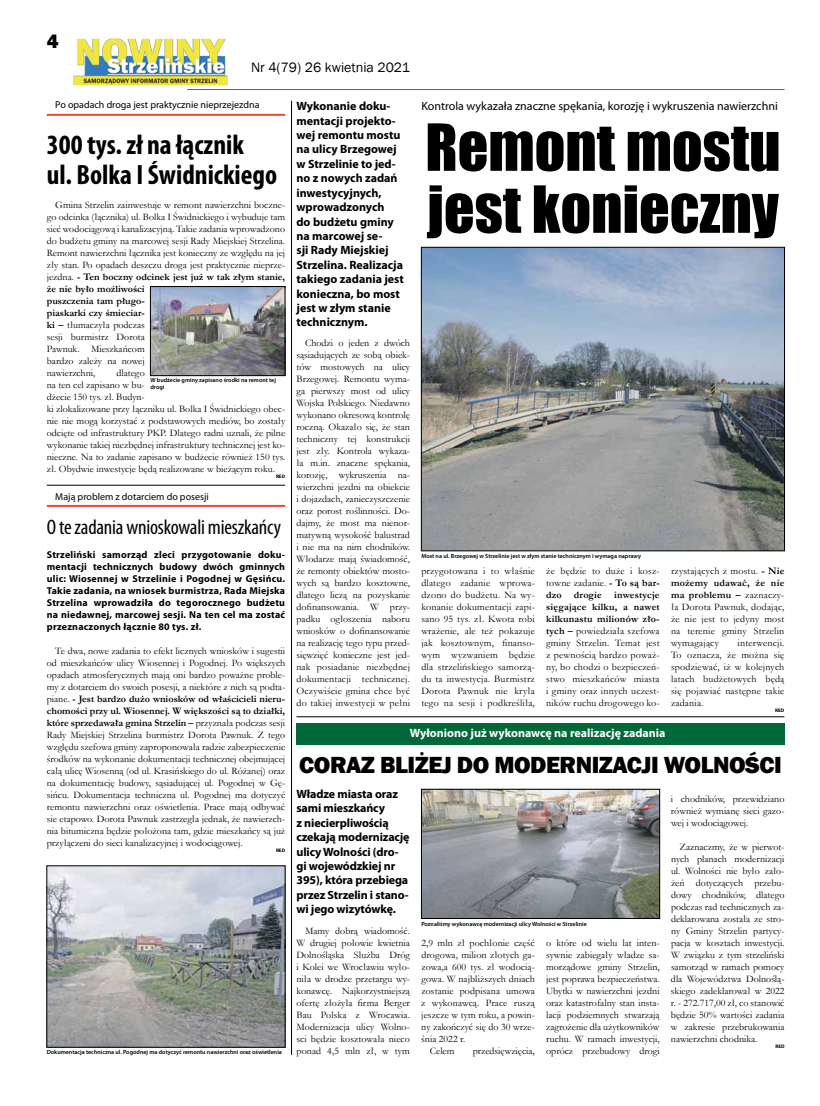
<style>
.page{position:relative;width:820px;height:1106px;background:#fff}
.page>*{position:absolute;margin:0;border:0;box-sizing:border-box;transform-origin:0 0}
.t1{font:60px/62px "Impact";color:#000}
.t2{font:700 condensed 28px/30px "Myriad Pro";color:#000}
.t3{font:800 24px "Franklin Gothic";letter-spacing:-.02em;color:#000}
.t4{font:condensed 21px "Myriad Pro";letter-spacing:-.01em;color:#000}
.t5{font:800 20px "Franklin Gothic";color:#000}
.t6{font:14px "Franklin Gothic";color:#000}
.t7{font:700 12px/14.4px "Myriad Pro";color:#000}
.t8{font:12px "Myriad Pro";color:#000}
.t9{font:700 12px "Myriad Pro";color:#fff}
.t10{font:10px/12px "Garamond";color:#000;text-align:justify}
.t11{font:700 10px/12px "Myriad Pro";letter-spacing:.02em;color:#000;text-align:justify}
.t12{font:10px "Myriad Pro";color:#000}
.t13{font:600 6px/7.2px "Myriad Pro";color:#000}
.t14{font:700 5px "Myriad Pro";color:#000}
.s1{font-weight:700}
</style>
<div class="page">
<div style="left:296px;top:723px;width:488px;height:21px;background:#016939"></div>
<hr style="left:187px;top:89px;width:597px;height:1px;background:#077ec3">
<img style="left:73px;top:38px;width:155px;height:47px">
<img style="left:423px;top:791px;width:234px;height:125px">
<div style="left:421px;top:789px;width:238px;height:129px;border:1px solid #000"></div>
<img style="left:423px;top:249px;width:359px;height:300px">
<div style="left:421px;top:247px;width:363px;height:304px;border:1px solid #000"></div>
<img style="left:152px;top:288px;width:131px;height:86px">
<div style="left:150px;top:286px;width:135px;height:90px;border:1px solid #000"></div>
<img style="left:49px;top:867px;width:234px;height:178px">
<hr style="left:47px;top:114px;width:238px;height:2px;background:#f0492c">
<hr style="left:47px;top:485px;width:238px;height:1px;background:#000">
<hr style="left:47px;top:505px;width:238px;height:2px;background:#f0492c">
<hr style="left:291px;top:101px;width:1px;height:953px;background:#000">
<hr style="left:296px;top:716px;width:488px;height:1px;background:#000">
<h3 class="t5" style="left:47px;top:28px;width:13px">4</h3>
<h3 class="t6" style="left:251px;top:59px;width:160px">Nr 4(79) 26 kwietnia 2021</h3>
<p class="t12" style="left:55px;top:99px;width:205px">Po opadach droga jest praktycznie nieprzejezdna</p>
<h2 class="t2" style="left:47px;top:129px;width:232px">300 tys. zł na łącznik<br>ul. Bolka I Świdnickiego</h2>
<p class="t10" style="left:47px;top:198px;width:240px;text-align:left;text-indent:9px">Gmina Strzelin zainwestuje w remont nawierzchni boczne&shy;go odcinka (łącznika) ul. Bolka I Świdnickiego i wybuduje tam sieć wodociągową i kanalizacyjną. Takie zadania wprowadzono do budżetu gminy na marcowej sesji Rady Miejskiej Strzelina.<br>Remont nawierzchni łącznika jest konieczny ze względu na jej zły stan. Po opadach deszczu droga jest praktycznie nieprze&shy;jezdna. <span class="s1">- Ten boczny odcinek jest już w tak złym stanie, że nie było możliwości<br>puszczenia tam pługo-<br>piaskarki czy śmieciar-<br>ki –</span> tłumaczyła podczas<br>sesji burmistrz Dorota<br>Pawnuk. Mieszkańcom<br>bardzo zależy na nowej<br>nawierzchni,</p>
<p class="t10" style="left:47px;top:366px;width:240px;text-align:left;text-indent:70px">dlatego<br>na ten cel zapisano w bu-<br>dżecie 150 tys. zł. Budyn-<br>ki zlokalizowane przy łączniku ul. Bolka I Świdnickiego obec&shy;nie nie mogą korzystać z podstawowych mediów, bo zostały odcięte od infrastruktury PKP. Dlatego radni uznali, że pilne wykonanie takiej niezbędnej infrastruktury technicznej jest ko&shy;nieczne. Na to zadanie zapisano w budżecie również 150 tys. zł. Obydwie inwestycje będą realizowane w bieżącym roku.</p>
<p class="t14" style="left:276px;top:473px;width:11px">RED</p>
<p class="t13" style="left:150px;top:376px;width:127px">W budżecie gminy zapisano środki na remont tej drogi</p>
<p class="t12" style="left:55px;top:490px;width:155px">Mają problem z dotarciem do posesji</p>
<h3 class="t4" style="left:47px;top:514px;width:235px">O te zadania wnioskowali mieszkańcy</h3>
<p class="t11" style="left:47px;top:548px;width:240px">Strzeliński samorząd zleci przygotowanie doku&shy;mentacji technicznych budowy dwóch gminnych ulic: Wiosennej w Strzelinie i Pogodnej w Gęsińcu.<br>Takie zadania, na wniosek burmistrza, Rada Miejska Strzelina wprowadziła do tegorocznego budżetu na niedawnej, marcowej sesji. Na ten cel ma zostać przeznaczonych łącznie 80 tys. zł.</p>
<p class="t10" style="left:47px;top:645px;width:240px;text-indent:8px">Te dwa, nowe zadania to efekt licznych wniosków i sugestii od mieszkańców ulicy Wiosennej i Pogodnej. Po większych opadach atmosferycznych mają oni bardzo poważne proble&shy;my z dotarciem do swoich posesji, a niektóre z nich są podta&shy;piane. <span class="s1">- Jest bardzo dużo wniosków od właścicieli nieru&shy;chomości przy ul. Wiosennej. W większości są to działki, które sprzedawała gmina Strzelin –</span> przyznała podczas sesji Rady Miejskiej Strzelina burmistrz Dorota Pawnuk. Z tego względu szefowa gminy zaproponowała radzie zabezpieczenie środków na wykonanie dokumentacji technicznej obejmującej całą ulicę Wiosenną (od ul. Krasińskiego do ul. Różanej) oraz na dokumentację budowy, sąsiadującej ul. Pogodnej w Gę&shy;sińcu. Dokumentacja techniczna ul. Pogodnej ma dotyczyć remontu nawierzchni oraz oświetlenia. Prace mają odbywać sie etapowo. Dorota Pawnuk zastrzegła jednak, że nawierzch&shy;nia bitumiczna będzie położona tam, gdzie mieszkańcy są już przyłączeni do sieci kanalizacyjnej i wodociągowej.</p>
<p class="t14" style="left:276px;top:847px;width:11px">RED</p>
<p class="t13" style="left:47px;top:1048px;width:236px">Dokumentacja techniczna ul. Pogodnej ma dotyczyć remontu nawierzchni oraz oświetlenia</p>
<p class="t7" style="left:296px;top:99px;width:109px">Wykonanie doku&shy;mentacji projekto&shy;wej remontu mostu na ulicy Brzegowej w Strzelinie to jed&shy;no z nowych zadań inwestycyjnych, wprowadzonych<br>do budżetu gminy na marcowej se-<br>sji Rady Miejskiej<br>Strzelina. Realizacja takiego zadania jest konieczna, bo most jest w złym stanie technicznym.</p>
<p class="t10" style="left:296px;top:336px;width:115px;text-indent:9px">Chodzi o jeden z dwóch sąsiadujących ze sobą obiek&shy;tów mostowych na ulicy Brzegowej. Remontu wyma&shy;ga pierwszy most od ulicy Wojska Polskiego. Niedawno wykonano okresową kontrolę roczną. Okazało się, że stan techniczny tej konstrukcji jest zły. Kontrola wykaza&shy;ła m.in. znaczne spękania, korozję, wykruszenia na&shy;wierzchni jezdni na obiekcie i dojazdach, zanieczyszczenie oraz porost roślinności. Do&shy;dajmy, że most ma nienor&shy;matywną wysokość balustrad i nie ma na nim chodników.<br>Włodarze mają świadomość, że remonty obiektów mosto&shy;wych są bardzo kosztowne, dlatego liczą na pozyskanie dofinansowania. W przy&shy;padku ogłoszenia naboru wniosków o dofinansowanie na realizację tego typu przed&shy;sięwzięć konieczne jest jed&shy;nak posiadanie niezbędnej dokumentacji technicznej.<br>Oczywiście gmina chce być do takiej inwestycji w pełni</p>
<p class="t8" style="left:421px;top:99px;width:358px">Kontrola wykazała znaczne spękania, korozję i wykruszenia nawierzchni</p>
<h1 class="t1" style="left:425px;top:115px;width:356px">Remont mostu jest konieczny</h1>
<p class="t13" style="left:421px;top:551px;width:221px">Most na ul. Brzegowej w Strzelinie jest w złym stanie technicznym i wymaga naprawy</p>
<p class="t10" style="left:421px;top:564px;width:115px">przygotowana i to właśnie dlatego zadanie wprowa&shy;dzono do budżetu. Na wy&shy;konanie dokumentacji zapi&shy;sano 95 tys. zł. Kwota robi wrażenie, ale też pokazuje jak kosztownym, finanso&shy;wym wyzwaniem będzie dla strzelińskiego samorzą&shy;du ta inwestycja. Burmistrz Dorota Pawnuk nie kryła tego na sesji i podkreśliła,</p>
<p class="t10" style="left:546px;top:564px;width:115px">że będzie to duże i kosz&shy;towne zadanie. <span class="s1">- To są bar&shy;dzo drogie inwestycje sięgające kilku, a nawet kilkunastu milionów zło&shy;tych –</span> powiedziała szefowa gminy Strzelin. Temat jest z pewnością bardzo poważ&shy;ny, bo chodzi o bezpieczeń&shy;stwo mieszkańców miasta i gminy oraz innych uczest&shy;ników ruchu drogowego ko-</p>
<p class="t10" style="left:670px;top:564px;width:115px">rzystających z mostu. <span class="s1">- Nie możemy udawać, że nie ma problemu –</span> zaznaczy&shy;ła Dorota Pawnuk, dodając, że nie jest to jedyny most na terenie gminy Strzelin wymagający</p>
<p class="t10" style="left:670px;top:636px;width:115px;text-indent:67px">interwencji.<br>To oznacza, że można się spodziewać, iż w kolejnych latach budżetowych będą się pojawiać następne takie zadania.</p>
<p class="t14" style="left:775px;top:707px;width:11px">RED</p>
<p class="t9" style="left:409px;top:725px;width:257px">Wyłoniono już wykonawcę na realizację zadania</p>
<h3 class="t3" style="left:299px;top:749px;width:483px">CORAZ BLIŻEJ DO MODERNIZACJI WOLNOŚCI</h3>
<p class="t7" style="left:296px;top:786px;width:115px">Władze miasta oraz sami mieszkańcy<br>z niecierpliwością czekają modernizację ulicy Wolności (dro&shy;gi wojewódzkiej nr<br>395), która przebiega przez Strzelin i stano&shy;wi jego wizytówkę.</p>
<p class="t10" style="left:421px;top:936px;width:115px">2,9 mln zł pochłonie część</p>
<p class="t10" style="left:421px;top:948px;width:115px">drogowa, milion złotych ga-</p>
<p class="t10" style="left:421px;top:960px;width:115px">zowa,a 600 tys. zł wodocią-</p>
<p class="t10" style="left:421px;top:972px;width:115px">gowa. W najbliższych dniach</p>
<p class="t10" style="left:421px;top:984px;width:115px">zostanie podpisana umowa</p>
<p class="t10" style="left:421px;top:996px;width:115px">z wykonawcą. Prace ruszą</p>
<p class="t10" style="left:421px;top:1008px;width:115px">jeszcze w tym roku, a powin-</p>
<p class="t10" style="left:421px;top:1020px;width:115px">ny zakończyć się do 30 wrze-</p>
<p class="t10" style="left:421px;top:1032px;width:45px">śnia 2022 r.</p>
<p class="t10" style="left:429px;top:1044px;width:26px">Celem</p>
<p class="t10" style="left:472px;top:1044px;width:64px">przedsięwzięcia,</p>
<p class="t10" style="left:670px;top:792px;width:115px">i chodników, przewidziano również wymianę sieci gazo&shy;wej i wodociągowej.</p>
<p class="t10" style="left:670px;top:840px;width:115px;text-indent:9px">Zaznaczmy, że w pierwot&shy;nych planach modernizacji ul. Wolności nie było zało&shy;żeń dotyczących przebu&shy;dowy chodników, dlatego podczas rad technicznych za&shy;deklarowana została ze stro&shy;ny Gminy Strzelin partycy&shy;pacja w kosztach inwestycji.<br>W związku z tym strzeliński samorząd w ramach pomocy dla Województwa Dolnoślą&shy;skiego zadeklarował w 2022 r. - 272.717,00 zł, co stanowić będzie 50% wartości zadania w zakresie przebrukowania nawierzchni chodnika.</p>
<p class="t14" style="left:775px;top:1043px;width:11px">RED</p>
<p class="t13" style="left:421px;top:920px;width:167px">Poznaliśmy wykonawcę modernizacji ulicy Wolności w Strzelinie</p>
<p class="t10" style="left:296px;top:924px;width:115px;text-indent:9px">Mamy dobrą wiadomość.<br>W drugiej połowie kwietnia Dolnośląska Służba Dróg i Kolei we Wrocławiu wyło&shy;niła w drodze przetargu wy&shy;konawcę. Najkorzystniejszą ofertę złożyła firma Berger Bau Polska z Wrocawia.<br>Modernizacja ulicy Wolno&shy;sci będzie kosztowała nieco ponad 4,5 mln zł, w tym</p>
<p class="t10" style="left:546px;top:936px;width:115px">o które od wielu lat inten&shy;sywnie zabiegały władze sa&shy;morządowe gminy Strzelin, jest poprawa bezpieczeństwa.<br>Ubytki w nawierzchni jezdni oraz katastrofalny stan insta&shy;lacji podziemnych stwarzają zagrożenie dla użytkowników ruchu. W ramach inwestycji, oprócz przebudowy drogi</p>
</div>
